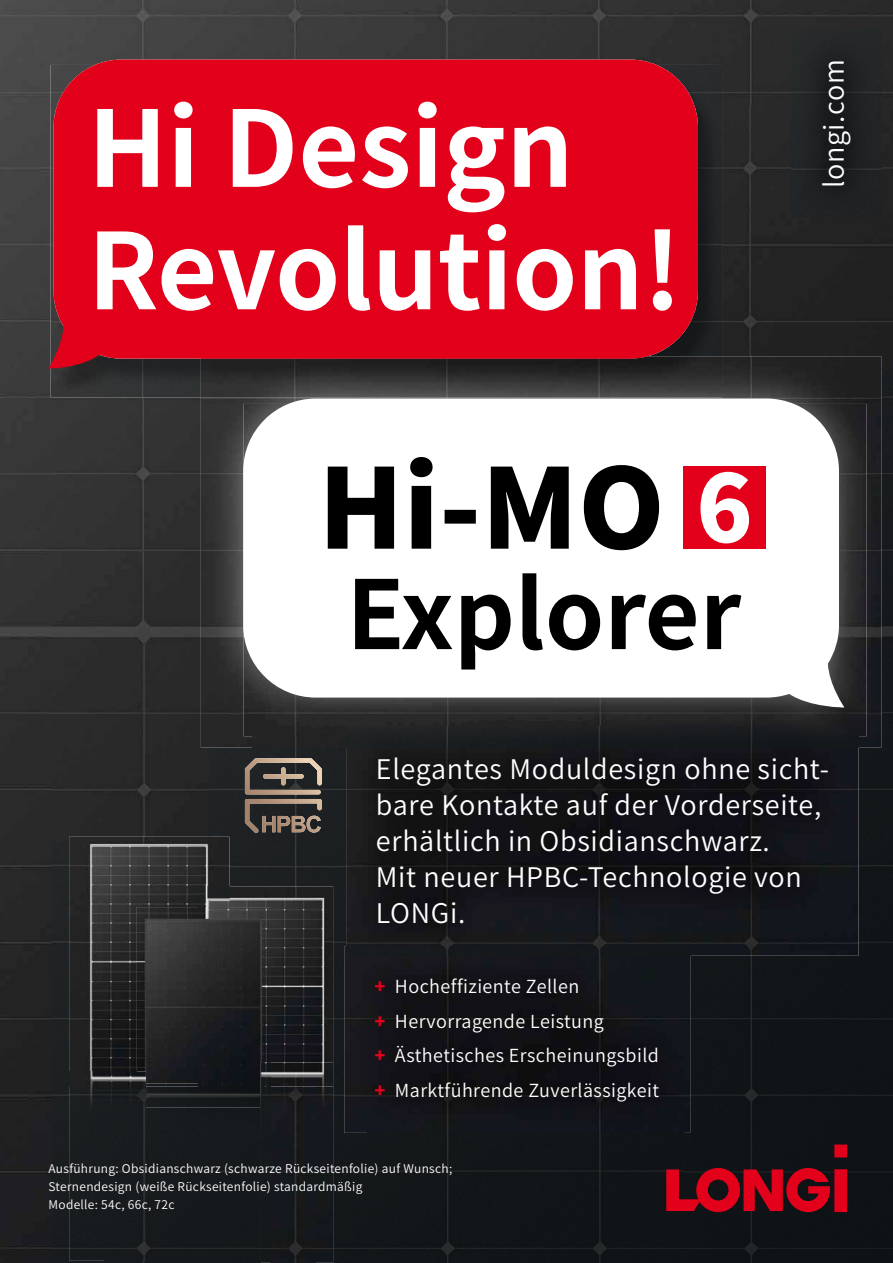
<style>
.page{position:relative;width:893px;height:1263px;background:#fff}
.page>*{position:absolute;margin:0;border:0;box-sizing:border-box;transform-origin:0 0}
.t1{font:700 105.15px/122.4px "Source Han Sans CN";letter-spacing:-.005em;color:#fff}
.t2{font:700 94.95px "Source Han Sans CN";color:#000}
.t3{font:27px/36px "Source Han Sans CN";letter-spacing:.025em;color:#fff}
.t4{font:18px/34.5px "Source Han Sans CN";letter-spacing:.025em;color:#fff}
.t5{font:12px/18px "Source Han Sans CN";letter-spacing:.025em;color:#fff}
.s1{font-weight:800;color:#e2001a}
</style>
<div class="page">
<img style="left:0;top:0;width:893px;height:105px">
<img style="left:0;top:105px;width:52px;height:1158px">
<div style="left:722px;top:105px;width:171px;height:263px;background:#232323"></div>
<img style="left:52px;top:397px;width:157px;height:445px">
<img style="left:841px;top:368px;width:52px;height:895px">
<div style="left:209px;top:748px;width:137px;height:146px;background:#1e2123"></div>
<div style="left:52px;top:842px;width:52px;height:421px;background:#1e2122"></div>
<img style="left:333px;top:894px;width:34px;height:369px">
<div style="left:683px;top:956px;width:158px;height:307px;background:#101417"></div>
<div style="left:367px;top:1133px;width:316px;height:130px;background:#121518"></div>
<img style="left:104px;top:1261px;width:32px;height:2px">
<svg style="left:666px;top:1144px;width:181px;height:68px;background:#650b18"></svg>
<img style="left:346px;top:748px;width:512px;height:208px">
<img style="left:344px;top:947px;width:346px;height:186px">
<div style="left:346px;top:947px;width:344px;height:9px;background:#16191c"></div>
<img style="left:51px;top:65px;width:51px;height:332px">
<div style="left:657px;top:65px;width:65px;height:47px;background:#292b2c"></div>
<img style="left:671px;top:112px;width:51px;height:244px">
<img style="left:652px;top:346px;width:19px;height:10px">
<img style="left:102px;top:359px;width:99px;height:38px">
<div style="left:54px;top:60px;width:644px;height:299px;background:#e2001a;border-radius:68px"></div>
<svg style="left:49px;top:297px;width:72px;height:72px"></svg>
<img style="left:791px;top:30px;width:90px;height:188px">
<img style="left:201px;top:356px;width:680px;height:49px">
<img style="left:201px;top:405px;width:52px;height:343px">
<img style="left:858px;top:405px;width:23px;height:343px">
<img style="left:253px;top:736px;width:605px;height:12px">
<img style="left:201px;top:356px;width:447px;height:3px">
<img style="left:243px;top:404px;width:624px;height:332px">
<div style="left:346px;top:726px;width:512px;height:10px;background:#1d1f21"></div>
<svg style="left:243px;top:399px;width:601px;height:308px"></svg>
<div style="left:683px;top:466px;width:83px;height:83px;background:#e2001a"></div>
<svg style="left:328px;top:467px;width:66px;height:82px"></svg>
<svg style="left:410px;top:457px;width:23px;height:92px"></svg>
<svg style="left:445px;top:510px;width:31px;height:14px"></svg>
<svg style="left:491px;top:467px;width:78px;height:82px"></svg>
<svg style="left:584px;top:465px;width:75px;height:85px"></svg>
<svg style="left:700px;top:472px;width:49px;height:71px"></svg>
<img style="left:245px;top:758px;width:77px;height:36px">
<img style="left:245px;top:799px;width:77px;height:34px">
<img style="left:69px;top:837px;width:161px;height:234px">
<img style="left:230px;top:886px;width:103px;height:177px">
<img style="left:198px;top:886px;width:32px;height:21px">
<img style="left:69px;top:1071px;width:67px;height:190px">
<img style="left:271px;top:1086px;width:62px;height:177px">
<img style="left:271px;top:1063px;width:62px;height:23px">
<img style="left:136px;top:907px;width:135px;height:176px">
<img style="left:136px;top:1071px;width:10px;height:12px">
<img style="left:261px;top:1063px;width:10px;height:20px">
<div style="left:136px;top:1086px;width:125px;height:177px;background:#171a1d"></div>
<img style="left:136px;top:1107px;width:10px;height:154px">
<div style="left:261px;top:1086px;width:10px;height:177px;background:#161a1c"></div>
<img style="left:146px;top:1083px;width:115px;height:3px">
<img style="left:198px;top:1083px;width:32px;height:3px">
<svg style="left:136px;top:1083px;width:10px;height:3px"></svg>
<svg style="left:261px;top:1083px;width:10px;height:3px"></svg>
<h1 class="t1" style="left:88px;top:89px;width:595px">Hi Design<br>Revolution!</h1>
<p class="t3" style="left:816px;top:188px;width:130px;rotate:-90deg">longi.com</p>
<h2 class="t2" style="left:346px;top:561px;width:396px">Explorer</h2>
<p class="t3" style="left:376px;top:752px;width:455px">Elegantes Moduldesign ohne sicht&shy;bare Kontakte auf der Vorderseite, erhältlich in Obsidianschwarz.<br>Mit neuer HPBC-Technologie von<br>LONGi.</p>
<p class="t4" style="left:374px;top:970px;width:286px"><span class="s1">+</span> Hocheffiziente Zellen<br><span class="s1">+</span> Hervorragende Leistung<br><span class="s1">+</span> Ästhetisches Erscheinungsbild <span class="s1">+</span> Marktführende Zuverlässigkeit</p>
<p class="t5" style="left:49px;top:1160px;width:405px">Ausführung: Obsidianschwarz (schwarze Rückseitenfolie) auf Wunsch;<br>Sternendesign (weiße Rückseitenfolie) standardmäßig<br>Modelle: 54c, 66c, 72c</p>
</div>
